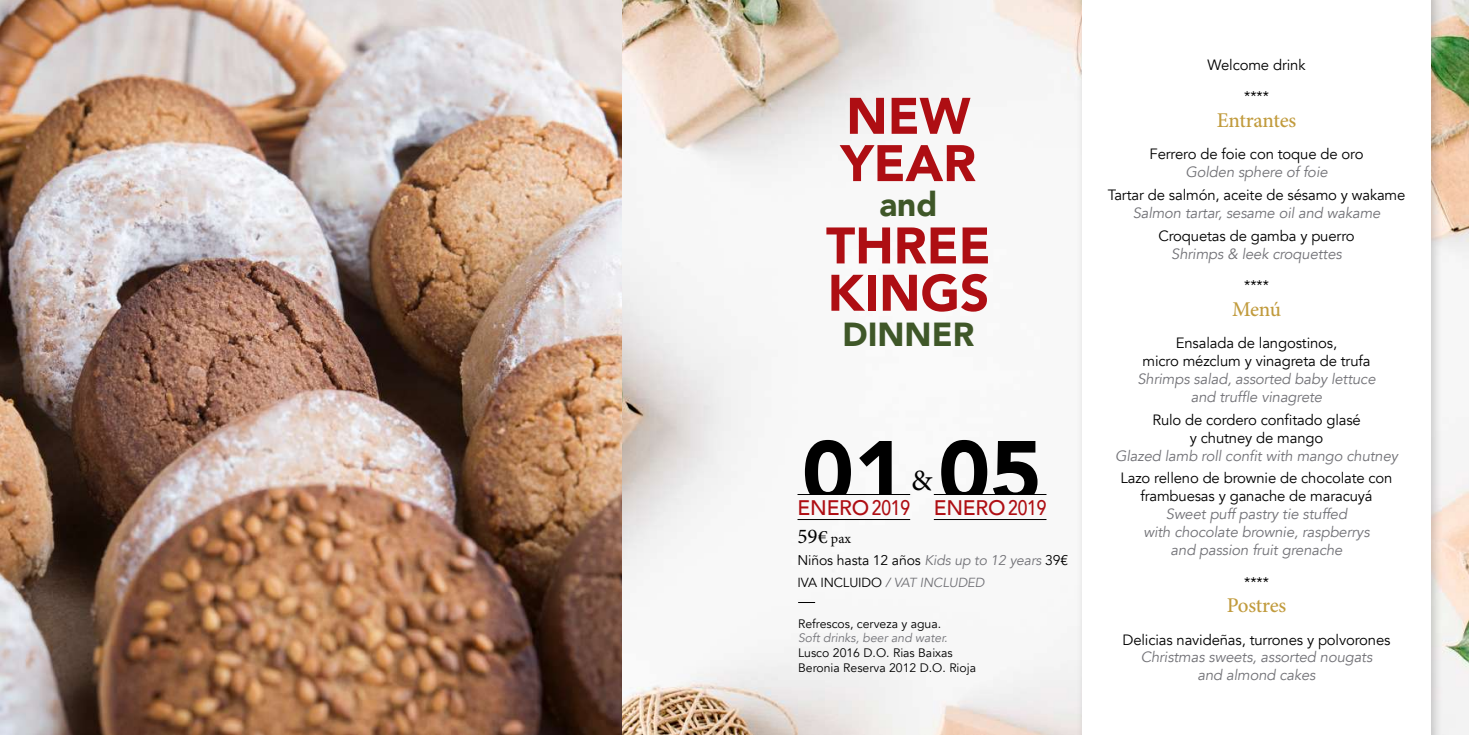
<style>
.page{position:relative;width:1469px;height:735px;background:#fff}
.page>*{position:absolute;margin:0;border:0;box-sizing:border-box;transform-origin:0 0}
.t1{font:900 87.5px "Avenir";color:#000}
.t2{font:900 50.75px/47.2px "Avenir";color:#ae0e13}
.t3{font:900 33.25px "Avenir";color:#3f5728}
.t4{font:29.75px "Minion Pro";color:#000}
.t5{font:500 21px "Minion Pro";letter-spacing:-.015em;color:#c19b3d}
.t6{font:500 21px "Avenir";letter-spacing:-.01em;color:#ae0e13}
.t7{font:14.88px/17.8px "Avenir";letter-spacing:-.01em;color:#000;text-align:center}
.t8{font:italic 14.88px/17.8px "Avenir";letter-spacing:-.01em;color:#727277;text-align:center}
.t9{font:14px "Avenir";letter-spacing:-.01em;color:#000}
.t10{font:14px "Minion Pro";color:#000}
.t11{font:13.12px "Avenir";letter-spacing:-.01em;color:#000}
.t12{font:12.25px/14.7px "Avenir";color:#000}
.t13{font:italic 12.25px "Avenir";color:#727277}
.s1{font-size:21px}
.s2{font-size:18.9px}
.s3{font-style:italic;color:#727277}
.s4{font-style:italic;color:#5b5b5f}
</style>
<div class="page">
<img style="left:622px;top:0;width:453px;height:734px">
<img style="left:1443px;top:0;width:25px;height:734px">
<img style="left:0;top:0;width:622px;height:734px">
<hr style="left:933px;top:494px;width:113px;height:1px;background:#000">
<hr style="left:933px;top:519px;width:113px;height:1px;background:#000">
<hr style="left:797px;top:494px;width:113px;height:1px;background:#000">
<hr style="left:797px;top:519px;width:113px;height:1px;background:#000">
<svg style="left:798px;top:601px;width:17px;height:1px"></svg>
<div style="left:1075px;top:0;width:368px;height:734px;background:#000;opacity:.2"></div>
<div style="left:1082px;top:0;width:348px;height:734px;background:#fff"></div>
<h2 class="t2" style="left:840px;top:91px;width:137px">NEW<br>YEAR</h2>
<h3 class="t3" style="left:879px;top:176px;width:59px">and</h3>
<h2 class="t2" style="left:826px;top:221px;width:166px">THREE<br>KINGS</h2>
<h3 class="t3" style="left:842px;top:305px;width:133px">DINNER</h3>
<h1 class="t1" style="left:802px;top:397px;width:241px">01 05</h1>
<p class="t10" style="left:797px;top:529px;width:55px"><span class="s1">59</span><span class="s2">€</span> pax</p>
<p class="t9" style="left:797px;top:551px;width:272px">Niños hasta 12 años <span class="s3">Kids up to 12 years</span> 39€</p>
<p class="t11" style="left:797px;top:574px;width:189px">IVA INCLUIDO <span class="s4">/</span> <span class="s3">VAT INCLUDED</span></p>
<p class="t12" style="left:798px;top:616px;width:144px">Refrescos, cerveza y agua.</p>
<p class="t13" style="left:798px;top:630px;width:151px">Soft drinks, beer and water.</p>
<p class="t12" style="left:798px;top:645px;width:179px">Lusco 2016 D.O. Rias Baixas<br>Beronia Reserva 2012 D.O. Rioja</p>
<h3 class="t4" style="left:911px;top:460px;width:23px">&amp;</h3>
<h3 class="t6" style="left:797px;top:489px;width:250px">ENERO 2019 ENERO 2019</h3>
<p class="t7" style="left:1207px;top:56px;width:99px">Welcome drink</p>
<p class="t9" style="left:1244px;top:88px;width:26px">****</p>
<h3 class="t5" style="left:1216px;top:106px;width:81px">Entrantes</h3>
<p class="t7" style="left:1149px;top:145px;width:215px">Ferrero de foie con toque de oro</p>
<p class="t8" style="left:1185px;top:163px;width:144px">Golden sphere of foie</p>
<p class="t7" style="left:1107px;top:186px;width:299px">Tartar de salmón, aceite de sésamo y wakame</p>
<p class="t8" style="left:1132px;top:204px;width:249px">Salmon tartar, sesame oil and wakame</p>
<p class="t7" style="left:1158px;top:227px;width:198px">Croquetas de gamba y puerro</p>
<p class="t8" style="left:1171px;top:245px;width:172px">Shrimps &amp; leek croquettes</p>
<p class="t9" style="left:1244px;top:277px;width:26px">****</p>
<h3 class="t5" style="left:1232px;top:294px;width:50px">Menú</h3>
<p class="t7" style="left:1142px;top:334px;width:229px">Ensalada de langostinos,<br>micro mézclum y vinagreta de trufa</p>
<p class="t8" style="left:1137px;top:370px;width:239px">Shrimps salad, assorted baby lettuce and truffle vinagrete</p>
<p class="t7" style="left:1152px;top:411px;width:210px">Rulo de cordero confitado glasé y chutney de mango</p>
<p class="t8" style="left:1115px;top:446px;width:284px">Glazed lamb roll confit with mango chutney</p>
<p class="t7" style="left:1120px;top:469px;width:273px">Lazo relleno de brownie de chocolate con frambuesas y ganache de maracuyá</p>
<p class="t8" style="left:1143px;top:505px;width:228px">Sweet puff pastry tie stuffed<br>with chocolate brownie, raspberrys and passion fruit grenache</p>
<p class="t9" style="left:1244px;top:573px;width:26px">****</p>
<h3 class="t5" style="left:1226px;top:590px;width:61px">Postres</h3>
<p class="t7" style="left:1122px;top:630px;width:269px">Delicias navideñas, turrones y polvorones</p>
<p class="t8" style="left:1140px;top:648px;width:233px">Christmas sweets, assorted nougats and almond cakes</p>
</div>
